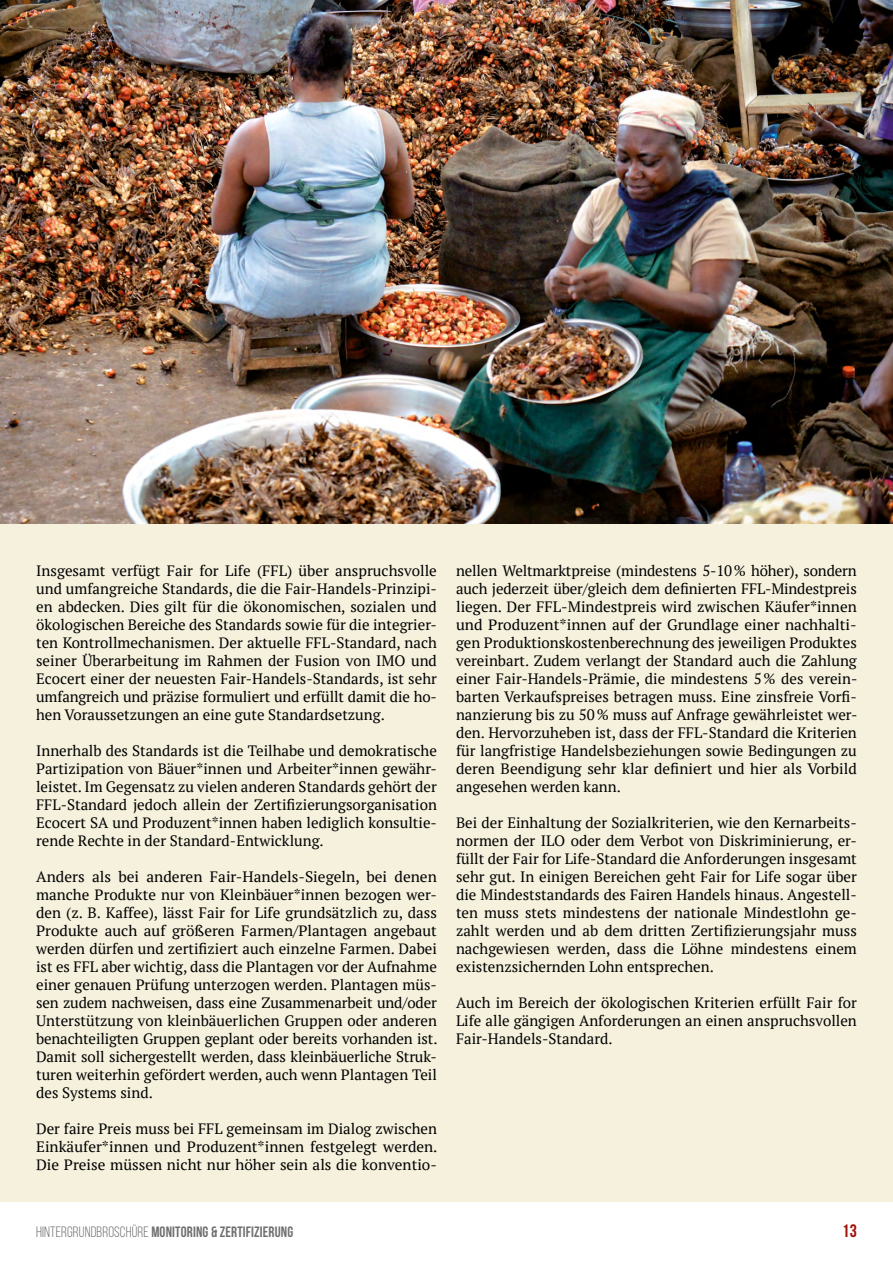
<style>
.page{position:relative;width:893px;height:1263px;background:#fff}
.page>*{position:absolute;margin:0;border:0;box-sizing:border-box;transform-origin:0 0}
.t1{font:18px "Bebas Neue";color:#a11007}
.t2{font:15px/18px "PT Serif";color:#000;text-align:justify}
.t3{font:15px "Bebas Neue";letter-spacing:.01em;color:#706f6f}
.s1{font-style:inherit}
</style>
<div class="page">
<div style="left:0;top:0;width:893px;height:1201px;background:#f5f1dd"></div>
<img style="left:0;top:0;width:893px;height:523px">
<p class="t2" style="left:36px;top:562px;width:402px">Insgesamt verfügt Fair for Life (FFL) über anspruchsvolle und umfangreiche Standards, die die Fair-Handels-Prinzipi&shy;en abdecken. Dies gilt für die ökonomischen, sozialen und ökologischen Bereiche des Standards sowie für die integrier&shy;ten Kontrollmechanismen. Der aktuelle FFL-Standard, nach seiner Überarbeitung im Rahmen der Fusion von IMO und Ecocert einer der neuesten Fair-Handels-Standards, ist sehr umfangreich und präzise formuliert und erfüllt damit die ho&shy;hen Voraussetzungen an eine gute Standardsetzung.</p>
<p class="t2" style="left:36px;top:742px;width:402px">Innerhalb des Standards ist die Teilhabe und demokratische Partizipation von Bäuer*innen und Arbeiter*innen gewähr&shy;leistet. Im Gegensatz zu vielen anderen Standards gehört der FFL-Standard jedoch allein der Zertifizierungsorganisation Ecocert SA und Produzent*innen haben lediglich konsultie&shy;rende Rechte in der Standard-Entwicklung.</p>
<p class="t2" style="left:36px;top:868px;width:403px">Anders als bei anderen Fair-Handels-Siegeln, bei denen manche Produkte nur von Kleinbäuer*innen bezogen wer&shy;den (z. B. Kaffee), lässt Fair for Life grundsätzlich zu, dass Produkte auch auf größeren Farmen/Plantagen angebaut werden dürfen und zertifiziert auch einzelne Farmen. Dabei ist es FFL aber wichtig, dass die Plantagen vor der Aufnahme einer genauen Prüfung unterzogen werden. Plantagen müs&shy;sen zudem nachweisen, dass eine Zusammenarbeit und/oder Unterstützung von kleinbäuerlichen Gruppen oder anderen benachteiligten Gruppen geplant oder bereits vorhanden ist.<br>Damit soll sichergestellt werden, dass kleinbäuerliche Struk&shy;turen weiterhin gefördert werden, auch wenn Plantagen Teil des Systems sind.</p>
<p class="t2" style="left:36px;top:1120px;width:403px">Der faire Preis muss bei FFL gemeinsam im Dialog zwischen Einkäufer*innen und Produzent*innen festgelegt werden.<br>Die Preise müssen nicht nur höher sein als die konventio-</p>
<p class="t2" style="left:456px;top:562px;width:403px;text-align:left">nellen Weltmarktpreise (mindestens 5-10% höher), sondern auch jederzeit über/gleich dem definierten FFL-Mindestpreis liegen. Der FFL-Mindestpreis wird zwischen Käufer*innen und Produzent*innen auf der Grundlage einer nachhalti&shy;gen Produktionskostenberechnung des jeweiligen Produktes vereinbart. Zudem verlangt der Standard auch die Zahlung einer Fair-Handels-Prämie, die mindestens 5% des verein&shy;barten Verkaufspreises betragen muss. Eine zinsfreie Vorfi&shy;nanzierung bis zu 50% muss auf Anfrage gewährleistet wer&shy;den. Hervorzuheben ist, dass der FFL-Standard die Kriterien für langfristige Handelsbeziehungen sowie Bedingungen zu deren Beendigung sehr klar definiert und hier als Vorbild angesehen werden kann.</p>
<p class="t2" style="left:456px;top:814px;width:402px">Bei der Einhaltung der Sozialkriterien, wie den Kernarbeits&shy;normen der ILO oder dem Verbot von Diskriminierung, er&shy;füllt der Fair for Life-Standard die Anforderungen insgesamt sehr gut. In einigen Bereichen geht Fair for Life sogar über die Mindeststandards des Fairen Handels hinaus. Angestell&shy;ten muss stets mindestens der nationale Mindestlohn ge&shy;zahlt werden und ab dem dritten Zertifizierungsjahr muss nachgewiesen werden, dass die Löhne mindestens einem existenzsichernden Lohn entsprechen.</p>
<p class="t2" style="left:456px;top:994px;width:402px">Auch im Bereich der ökologischen Kriterien erfüllt Fair for Life alle gängigen Anforderungen an einen anspruchsvollen Fair-Handels-Standard.</p>
<p class="t3" style="left:36px;top:1224px;width:259px"><span class="s1">HINTERGRUNDBROSCHÜRE</span> MONITORING &amp; ZERTIFIZIERUNG</p>
<p class="t1" style="left:842px;top:1221px;width:16px">13</p>
</div>
